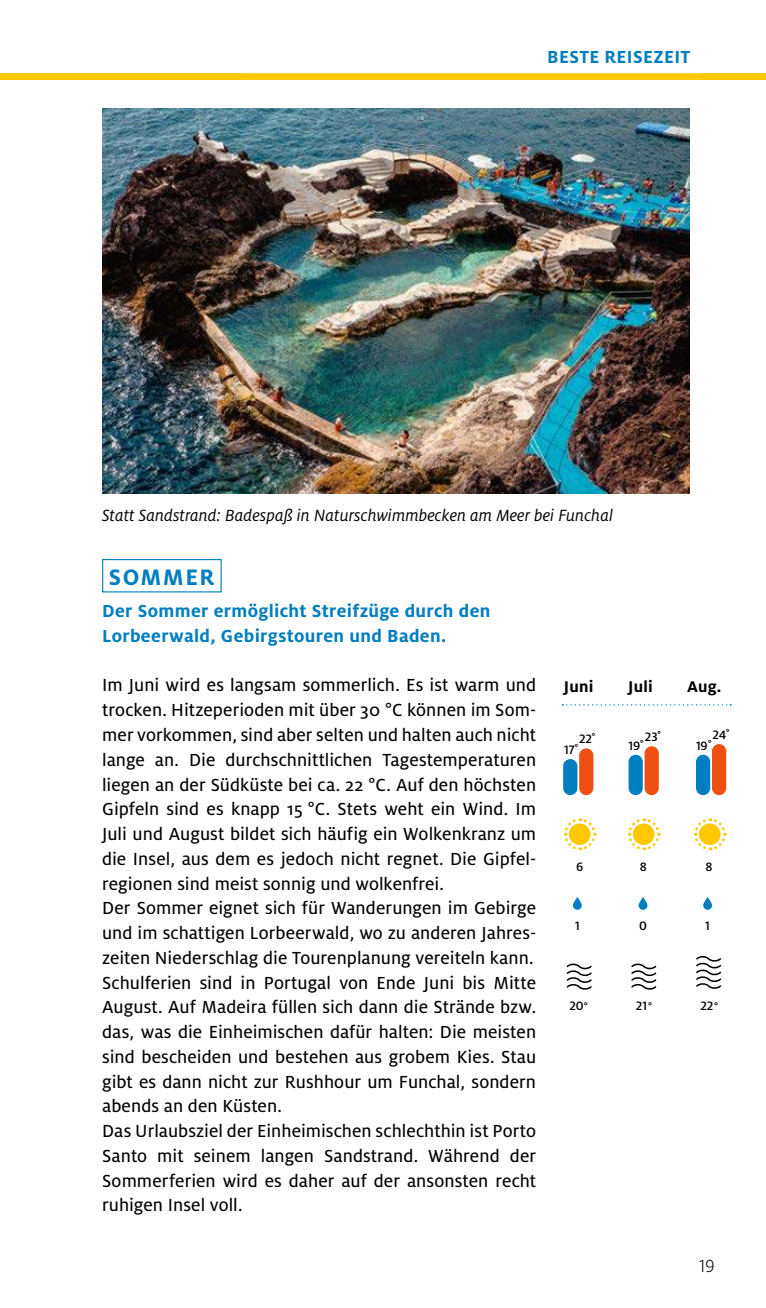
<style>
.page{position:relative;width:766px;height:1308px;background:#fff}
.page>*{position:absolute;margin:0;border:0;box-sizing:border-box;transform-origin:0 0}
.t1{font:700 24.75px "Milofor ADAC";letter-spacing:.06em;color:#007ec0}
.t2{font:19.35px/24.8px "Milofor ADAC Text";letter-spacing:.005em;color:#000}
.t3{font:700 19.35px/24.8px "Milofor ADAC";letter-spacing:.02em;color:#007ec0}
.t4{font:300 19.35px "Milofor ADAC";color:#000}
.t5{font:italic 18px "Milofor ADAC";color:#000}
.t6{font:700 17.1px "Milofor ADAC";letter-spacing:.015em;color:#000}
.t7{font:500 13.5px/10.6px "Milofor ADAC";letter-spacing:-.005em;color:#000}
.s1{font-size:11.25px}
</style>
<div class="page">
<div style="left:0;top:73px;width:765px;height:7px;background:#fdc800"></div>
<div style="left:102px;top:559px;width:119px;height:33px;border:1px solid #007ec0"></div>
<img style="left:102px;top:108px;width:587px;height:385px">
<div style="left:579px;top:748px;width:14px;height:47px;background:#ef5010;border-radius:7px"></div>
<div style="left:644px;top:746px;width:14px;height:49px;background:#ef5010;border-radius:7px"></div>
<div style="left:711px;top:744px;width:15px;height:51px;background:#ef5010;border-radius:7px"></div>
<div style="left:563px;top:759px;width:14px;height:36px;background:#007ec0;border-radius:7px"></div>
<div style="left:628px;top:754px;width:14px;height:41px;background:#007ec0;border-radius:7px"></div>
<div style="left:695px;top:754px;width:15px;height:41px;background:#007ec0;border-radius:7px"></div>
<svg style="left:562px;top:704px;width:169px;height:1px"></svg>
<svg style="left:694px;top:818px;width:33px;height:33px"></svg>
<div style="left:698px;top:823px;width:22px;height:22px;background:#fdc800;border-radius:50%"></div>
<svg style="left:564px;top:818px;width:33px;height:33px"></svg>
<div style="left:568px;top:823px;width:22px;height:22px;background:#fdc800;border-radius:50%"></div>
<svg style="left:627px;top:818px;width:34px;height:33px"></svg>
<div style="left:632px;top:823px;width:22px;height:22px;background:#fdc800;border-radius:50%"></div>
<svg style="left:572px;top:897px;width:9px;height:12px"></svg>
<svg style="left:638px;top:897px;width:9px;height:12px"></svg>
<svg style="left:703px;top:897px;width:8px;height:12px"></svg>
<svg style="left:566px;top:963px;width:26px;height:27px"></svg>
<svg style="left:631px;top:963px;width:26px;height:27px"></svg>
<svg style="left:696px;top:956px;width:25px;height:33px"></svg>
<p class="t3" style="left:547px;top:46px;width:144px">BESTE REISEZEIT</p>
<p class="t5" style="left:102px;top:508px;width:512px">Statt Sandstrand: Badespaß in Naturschwimmbecken am Meer bei Funchal</p>
<p class="t1" style="left:109px;top:567px;width:107px">SOMMER</p>
<p class="t3" style="left:102px;top:600px;width:390px">Der Sommer ermöglicht Streifzüge durch den<br>Lorbeerwald, Gebirgstouren und Baden.</p>
<p class="t2" style="left:102px;top:674px;width:435px">Im Juni wird es langsam sommerlich. Es ist warm und trocken. Hitzeperioden mit über 30 °C können im Som&shy;mer vorkommen, sind aber selten und halten auch nicht lange an. Die durchschnittlichen Tagestemperaturen liegen an der Südküste bei ca. 22 °C. Auf den höchsten Gipfeln sind es knapp 15 °C. Stets weht ein Wind. Im Juli und August bildet sich häufig ein Wolkenkranz um die Insel, aus dem es jedoch nicht regnet. Die Gipfel&shy;regionen sind meist sonnig und wolkenfrei.<br>Der Sommer eignet sich für Wanderungen im Gebirge und im schattigen Lorbeerwald, wo zu anderen Jahres&shy;zeiten Niederschlag die Tourenplanung vereiteln kann.<br>Schulferien sind in Portugal von Ende Juni bis Mitte August. Auf Madeira füllen sich dann die Strände bzw. das, was die Einheimischen dafür halten: Die meisten sind bescheiden und bestehen aus grobem Kies. Stau gibt es dann nicht zur Rushhour um Funchal, sondern abends an den Küsten.<br>Das Urlaubsziel der Einheimischen schlechthin ist Porto Santo mit seinem langen Sandstrand. Während der Sommerferien wird es daher auf der ansonsten recht ruhigen Insel voll.</p>
<p class="t6" style="left:563px;top:679px;width:31px">Juni</p>
<p class="t6" style="left:628px;top:679px;width:26px">Juli</p>
<p class="t6" style="left:686px;top:679px;width:36px">Aug.</p>
<p class="t7" style="left:644px;top:731px;width:19px">23˚</p>
<p class="t7" style="left:712px;top:729px;width:20px">24˚</p>
<p class="t7" style="left:564px;top:733px;width:34px;text-indent:15px">22˚<br>17˚</p>
<p class="t7" style="left:628px;top:739px;width:18px">19˚</p>
<p class="t7" style="left:695px;top:739px;width:19px">19˚</p>
<p class="t7" style="left:576px;top:861px;width:9px">6</p>
<p class="t7" style="left:639px;top:861px;width:9px">8</p>
<p class="t7" style="left:705px;top:861px;width:9px">8</p>
<p class="t7" style="left:575px;top:920px;width:6px">1</p>
<p class="t7" style="left:639px;top:920px;width:9px">0</p>
<p class="t7" style="left:705px;top:920px;width:6px">1</p>
<p class="t7" style="left:569px;top:1000px;width:20px">20<span class="s1">°</span></p>
<p class="t7" style="left:635px;top:1000px;width:18px">21<span class="s1">°</span></p>
<p class="t7" style="left:700px;top:1000px;width:19px">22<span class="s1">°</span></p>
<p class="t4" style="left:698px;top:1253px;width:17px">19</p>
</div>
